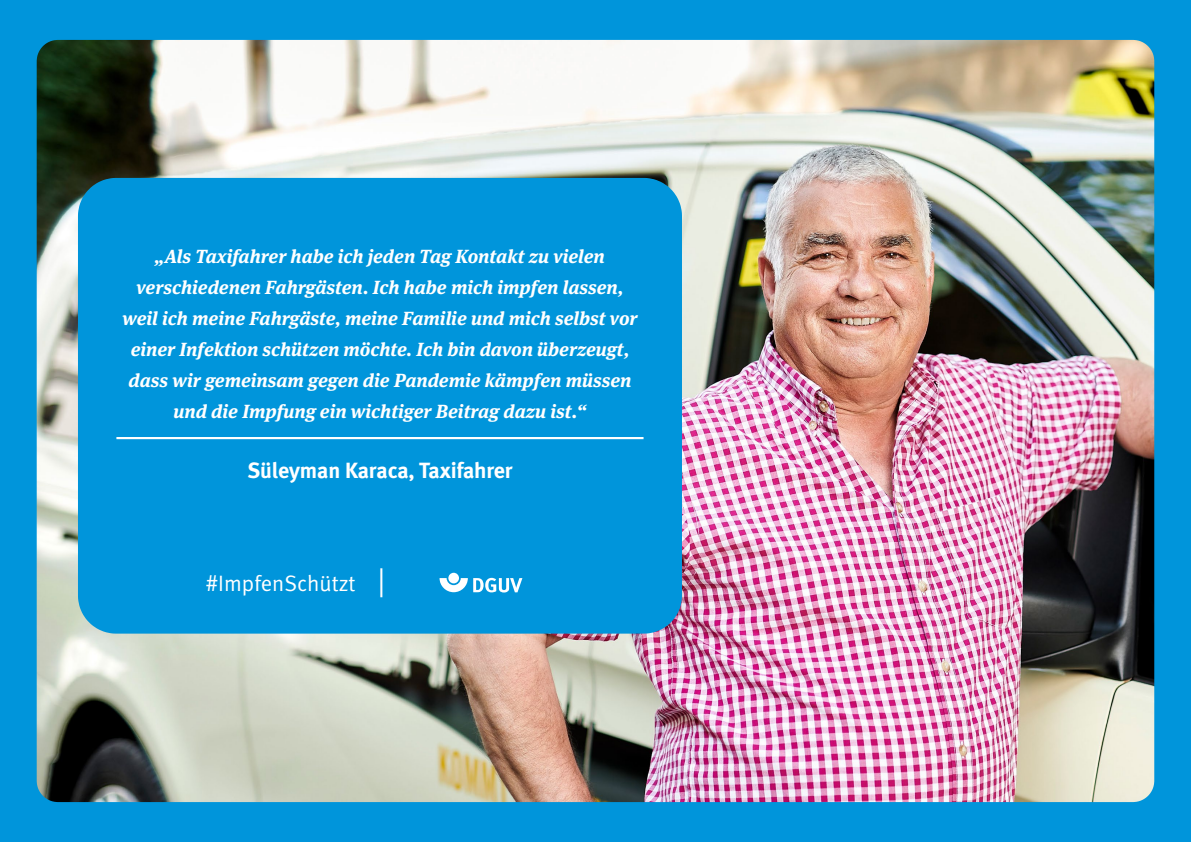
<style>
.page{position:relative;width:1191px;height:842px;background:#fff}
.page>*{position:absolute;margin:0;border:0;box-sizing:border-box;transform-origin:0 0}
.t1{font:22.3px "DGUV Meta";color:#fff}
.t2{font:700 22px "DGUV Meta";letter-spacing:-.005em;color:#fff}
.t3{font:italic 700 19px/31px "DGUV Meta Serif";color:#fff;text-align:center}
.s1{font-size:30px}
</style>
<div class="page">
<img style="left:0;top:0;width:1191px;height:842px">
<div style="left:93px;top:193px;width:574px;height:425px;background:#0095db;border-radius:23px"></div>
<div style="left:78px;top:178px;width:604px;height:456px;border:30px solid #0095db;border-radius:23px"></div>
<div style="left:183px;top:554px;width:399px;height:58px;background:#0095db;border-radius:10px"></div>
<div style="left:448px;top:573px;width:11px;height:10px;background:#fff;border-radius:50%"></div>
<svg style="left:439px;top:578px;width:83px;height:14px"></svg>
<hr style="left:116px;top:437px;width:527px;height:2px;background:#fff">
<p class="t3" style="left:122px;top:241px;width:516px">„Als Taxifahrer habe ich jeden Tag Kontakt zu vielen verschiedenen Fahrgästen. Ich habe mich impfen lassen, weil ich meine Fahrgäste, meine Familie und mich selbst vor einer Infektion schützen möchte. Ich bin davon überzeugt, dass wir gemeinsam gegen die Pandemie kämpfen müssen und die Impfung ein wichtiger Beitrag dazu ist.“</p>
<p class="t2" style="left:247px;top:457px;width:267px">Süleyman Karaca, Taxifahrer</p>
<p class="t1" style="left:206px;top:571px;width:181px">#ImpfenSchützt <span class="s1">|</span></p>
</div>
